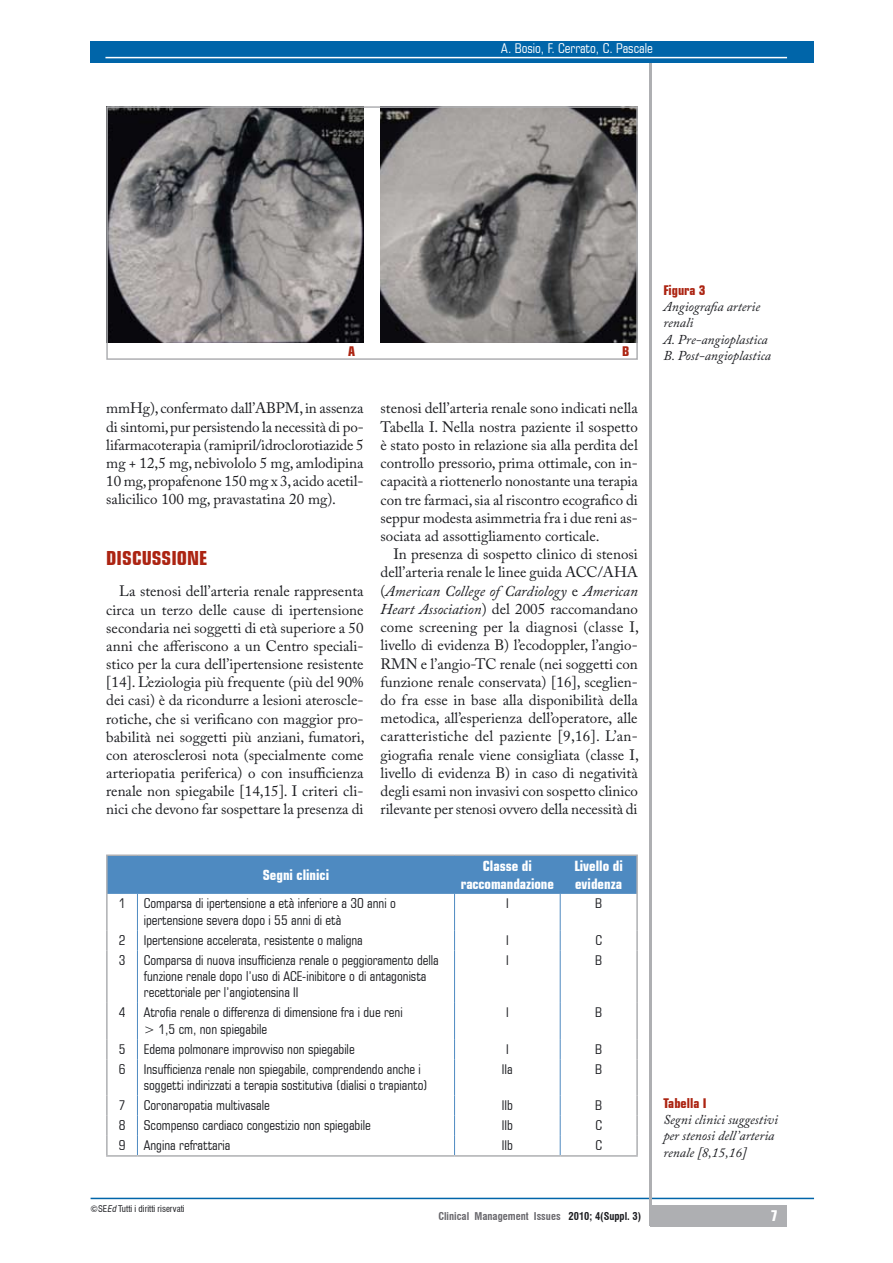
<style>
.page{position:relative;width:893px;height:1263px;background:#fff}
.page>*{position:absolute;margin:0;border:0;box-sizing:border-box;transform-origin:0 0}
.t1{font:700 condensed 19.5px "Square 721 BT";color:#ac2412}
.t2{font:15px/18.3px "Adobe Caslon Pro";color:#1b1c20;text-align:justify}
.t3{font:700 condensed 15px "Square 721 BT";color:#fff}
.t4{font:700 condensed 14.25px/18px "Square 721 BT";color:#fff;text-align:center}
.t5{font:condensed 13.5px/16.2px "Square 721 BT";color:#1b1c20}
.t6{font:italic 13.5px/16.2px "Adobe Caslon Pro";color:#1b1c20}
.t7{font:condensed 13.5px "Square 721 BT";color:#fff}
.t8{font:700 condensed 13.5px "Square 721 BT";color:#ac2412}
.t9{font:700 condensed 10.5px "Swiss 721 BT";color:#68676c}
.t10{font:condensed 9px "Swiss 721 BT";color:#1b1c20}
.s1{font-style:italic}
.s2{color:#1b1c20}
</style>
<div class="page">
<hr style="left:91px;top:1198px;width:723px;height:1px;background:#0065a9">
<hr style="left:649px;top:48px;width:3px;height:1178px;background:#aeafb2">
<div style="left:651px;top:1205px;width:136px;height:21px;background:#aeafb2"></div>
<div style="left:91px;top:41px;width:723px;height:22px;background:#0065a9"></div>
<hr style="left:105px;top:57px;width:682px;height:1px;background:#fff">
<div style="left:108px;top:856px;width:528px;height:38px;background:#4e8ac1"></div>
<hr style="left:137px;top:894px;width:1px;height:36px;background:#4e8ac1">
<svg style="left:137px;top:930px;width:1px;height:20px"></svg>
<hr style="left:137px;top:950px;width:1px;height:53px;background:#4e8ac1">
<hr style="left:137px;top:1003px;width:1px;height:36px;background:#4e8ac1">
<svg style="left:137px;top:1039px;width:1px;height:20px"></svg>
<hr style="left:137px;top:1059px;width:1px;height:36px;background:#4e8ac1">
<svg style="left:137px;top:1095px;width:1px;height:60px"></svg>
<hr style="left:454px;top:894px;width:1px;height:36px;background:#4e8ac1">
<svg style="left:454px;top:930px;width:1px;height:20px"></svg>
<hr style="left:454px;top:950px;width:1px;height:53px;background:#4e8ac1">
<hr style="left:454px;top:1003px;width:1px;height:36px;background:#4e8ac1">
<svg style="left:454px;top:1039px;width:1px;height:20px"></svg>
<hr style="left:454px;top:1059px;width:1px;height:36px;background:#4e8ac1">
<svg style="left:454px;top:1095px;width:1px;height:60px"></svg>
<hr style="left:560px;top:894px;width:1px;height:36px;background:#4e8ac1">
<svg style="left:560px;top:930px;width:1px;height:20px"></svg>
<hr style="left:560px;top:950px;width:1px;height:53px;background:#4e8ac1">
<hr style="left:560px;top:1003px;width:1px;height:36px;background:#4e8ac1">
<svg style="left:560px;top:1039px;width:1px;height:20px"></svg>
<hr style="left:560px;top:1059px;width:1px;height:36px;background:#4e8ac1">
<svg style="left:560px;top:1095px;width:1px;height:60px"></svg>
<hr style="left:106px;top:856px;width:2px;height:38px;background:#aeafb2">
<hr style="left:106px;top:894px;width:2px;height:36px;background:#aeafb2">
<hr style="left:106px;top:930px;width:2px;height:20px;background:#aeafb2">
<hr style="left:106px;top:950px;width:2px;height:53px;background:#aeafb2">
<hr style="left:106px;top:1003px;width:2px;height:36px;background:#aeafb2">
<hr style="left:106px;top:1039px;width:2px;height:20px;background:#aeafb2">
<hr style="left:106px;top:1059px;width:2px;height:36px;background:#aeafb2">
<hr style="left:106px;top:1095px;width:2px;height:21px;background:#aeafb2">
<hr style="left:106px;top:1116px;width:2px;height:20px;background:#aeafb2">
<svg style="left:106px;top:1136px;width:2px;height:19px"></svg>
<hr style="left:636px;top:856px;width:2px;height:38px;background:#aeafb2">
<hr style="left:636px;top:894px;width:2px;height:36px;background:#aeafb2">
<hr style="left:636px;top:930px;width:2px;height:20px;background:#aeafb2">
<hr style="left:636px;top:950px;width:2px;height:53px;background:#aeafb2">
<hr style="left:636px;top:1003px;width:2px;height:36px;background:#aeafb2">
<hr style="left:636px;top:1039px;width:2px;height:20px;background:#aeafb2">
<hr style="left:636px;top:1059px;width:2px;height:36px;background:#aeafb2">
<hr style="left:636px;top:1095px;width:2px;height:21px;background:#aeafb2">
<hr style="left:636px;top:1116px;width:2px;height:20px;background:#aeafb2">
<svg style="left:636px;top:1136px;width:2px;height:19px"></svg>
<hr style="left:106px;top:854px;width:31px;height:2px;background:#aeafb2">
<hr style="left:137px;top:854px;width:318px;height:2px;background:#aeafb2">
<hr style="left:455px;top:854px;width:105px;height:2px;background:#aeafb2">
<hr style="left:560px;top:854px;width:78px;height:2px;background:#aeafb2">
<hr style="left:106px;top:1155px;width:31px;height:2px;background:#aeafb2">
<hr style="left:137px;top:1155px;width:318px;height:2px;background:#aeafb2">
<hr style="left:455px;top:1155px;width:105px;height:2px;background:#aeafb2">
<hr style="left:560px;top:1155px;width:78px;height:2px;background:#aeafb2">
<img style="left:109px;top:109px;width:255px;height:234px">
<img style="left:381px;top:109px;width:254px;height:234px">
<div style="left:106px;top:106px;width:532px;height:254px;border:2px solid #aeafb2"></div>
<p class="t7" style="left:501px;top:40px;width:153px">A. Bosio, F. Cerrato, C. Pascale</p>
<p class="t8" style="left:348px;top:343px;width:8px">A</p>
<p class="t8" style="left:622px;top:343px;width:9px">B</p>
<p class="t2" style="left:106px;top:399px;width:259px">mmHg), confermato dall’ABPM, in assenza di sintomi, pur persistendo la necessità di po&shy;lifarmacoterapia (ramipril/idroclorotiazide 5 mg + 12,5 mg, nebivololo 5 mg, amlodipina 10 mg, propafenone 150 mg x 3, acido acetil&shy;salicilico 100 mg, pravastatina 20 mg).</p>
<h1 class="t1" style="left:106px;top:547px;width:102px">Discussione</h1>
<p class="t2" style="left:106px;top:582px;width:260px;text-indent:13px">La stenosi dell’arteria renale rappresenta circa un terzo delle cause di ipertensione secondaria nei soggetti di età superiore a 50 anni che afferiscono a un Centro speciali&shy;stico per la cura dell’ipertensione resistente [14]. L’eziologia più frequente (più del 90% dei casi) è da ricondurre a lesioni ateroscle&shy;rotiche, che si verificano con maggior pro&shy;babilità nei soggetti più anziani, fumatori, con aterosclerosi nota (specialmente come arteriopatia periferica) o con insufficienza renale non spiegabile [14,15]. I criteri cli&shy;nici che devono far sospettare la presenza di</p>
<p class="t2" style="left:381px;top:399px;width:259px">stenosi dell’arteria renale sono indicati nella Tabella I. Nella nostra paziente il sospetto è stato posto in relazione sia alla perdita del controllo pressorio, prima ottimale, con in&shy;capacità a riottenerlo nonostante una terapia con tre farmaci, sia al riscontro ecografico di seppur modesta asimmetria fra i due reni as&shy;sociata ad assottigliamento corticale.</p>
<p class="t2" style="left:381px;top:545px;width:260px;text-indent:13px">In presenza di sospetto clinico di stenosi dell’arteria renale le linee guida ACC/AHA (<span class="s1">American College of Cardiology</span> e <span class="s1">American Heart Association</span>) del 2005 raccomandano come screening per la diagnosi (classe I, livello di evidenza B) l’ecodoppler, l’angio-RMN e l’angio-TC renale (nei soggetti con funzione renale conservata) [16], sceglien&shy;do fra esse in base alla disponibilità della metodica, all’esperienza dell’operatore, alle caratteristiche del paziente [9,16]. L’an&shy;giografia renale viene consigliata (classe I, livello di evidenza B) in caso di negatività degli esami non invasivi con sospetto clinico rilevante per stenosi ovvero della necessità di</p>
<p class="t4" style="left:263px;top:866px;width:68px">Segni clinici</p>
<p class="t4" style="left:461px;top:857px;width:94px">Classe di raccomandazione</p>
<p class="t4" style="left:574px;top:857px;width:50px;text-align:left">Livello di evidenza</p>
<p class="t5" style="left:119px;top:895px;width:8px">1</p>
<p class="t5" style="left:144px;top:895px;width:254px">Comparsa di ipertensione a età inferiore a 30 anni o ipertensione severa dopo i 55 anni di età</p>
<p class="t5" style="left:506px;top:895px;width:4px">I</p>
<p class="t5" style="left:595px;top:895px;width:8px">B</p>
<p class="t5" style="left:119px;top:932px;width:8px">2</p>
<p class="t5" style="left:144px;top:932px;width:221px">Ipertensione accelerata, resistente o maligna</p>
<p class="t5" style="left:506px;top:932px;width:4px">I</p>
<p class="t5" style="left:595px;top:932px;width:8px">C</p>
<p class="t5" style="left:119px;top:952px;width:8px">3</p>
<p class="t5" style="left:144px;top:952px;width:296px">Comparsa di nuova insufficienza renale o peggioramento della funzione renale dopo l’uso di ACE-inibitore o di antagonista recettoriale per l’angiotensina II</p>
<p class="t5" style="left:506px;top:952px;width:4px">I</p>
<p class="t5" style="left:595px;top:952px;width:8px">B</p>
<p class="t5" style="left:119px;top:1004px;width:8px">4</p>
<p class="t5" style="left:144px;top:1004px;width:260px">Atrofia renale o differenza di dimensione fra i due reni &gt; 1,5 cm, non spiegabile</p>
<p class="t5" style="left:506px;top:1004px;width:4px">I</p>
<p class="t5" style="left:595px;top:1004px;width:8px">B</p>
<p class="t5" style="left:119px;top:1041px;width:8px">5</p>
<p class="t5" style="left:144px;top:1041px;width:212px">Edema polmonare improvviso non spiegabile</p>
<p class="t5" style="left:506px;top:1041px;width:4px">I</p>
<p class="t5" style="left:595px;top:1041px;width:8px">B</p>
<p class="t5" style="left:119px;top:1061px;width:8px">6</p>
<p class="t5" style="left:144px;top:1061px;width:285px">Insufficienza renale non spiegabile, comprendendo anche i soggetti indirizzati a terapia sostitutiva (dialisi o trapianto)</p>
<p class="t5" style="left:502px;top:1061px;width:12px">IIa</p>
<p class="t5" style="left:595px;top:1061px;width:8px">B</p>
<p class="t5" style="left:119px;top:1097px;width:8px">7</p>
<p class="t5" style="left:144px;top:1097px;width:127px">Coronaropatia multivasale</p>
<p class="t5" style="left:502px;top:1097px;width:13px">IIb</p>
<p class="t5" style="left:595px;top:1097px;width:8px">B</p>
<p class="t5" style="left:119px;top:1117px;width:8px">8</p>
<p class="t5" style="left:144px;top:1117px;width:228px">Scompenso cardiaco congestizio non spiegabile</p>
<p class="t5" style="left:502px;top:1117px;width:13px">IIb</p>
<p class="t5" style="left:595px;top:1117px;width:8px">C</p>
<p class="t5" style="left:119px;top:1137px;width:8px">9</p>
<p class="t5" style="left:144px;top:1137px;width:88px">Angina refrattaria</p>
<p class="t5" style="left:502px;top:1137px;width:13px">IIb</p>
<p class="t5" style="left:595px;top:1137px;width:8px">C</p>
<p class="t8" style="left:663px;top:282px;width:44px">Figura 3</p>
<p class="t6" style="left:663px;top:298px;width:109px">Angiografia arterie renali<br>A. Pre-angioplastica<br>B. Post-angioplastica</p>
<p class="t8" style="left:663px;top:1095px;width:45px">Tabella I</p>
<p class="t6" style="left:663px;top:1111px;width:116px">Segni clinici suggestivi per stenosi dell’arteria renale [8,15,16]</p>
<p class="t10" style="left:91px;top:1203px;width:96px">©SE<span class="s1">Ed</span> Tutti i diritti riservati</p>
<p class="t9" style="left:438px;top:1209px;width:204px">Clinical Management Issues <span class="s2">2010; 4(Suppl. 3)</span></p>
<p class="t3" style="left:771px;top:1207px;width:9px">7</p>
</div>
